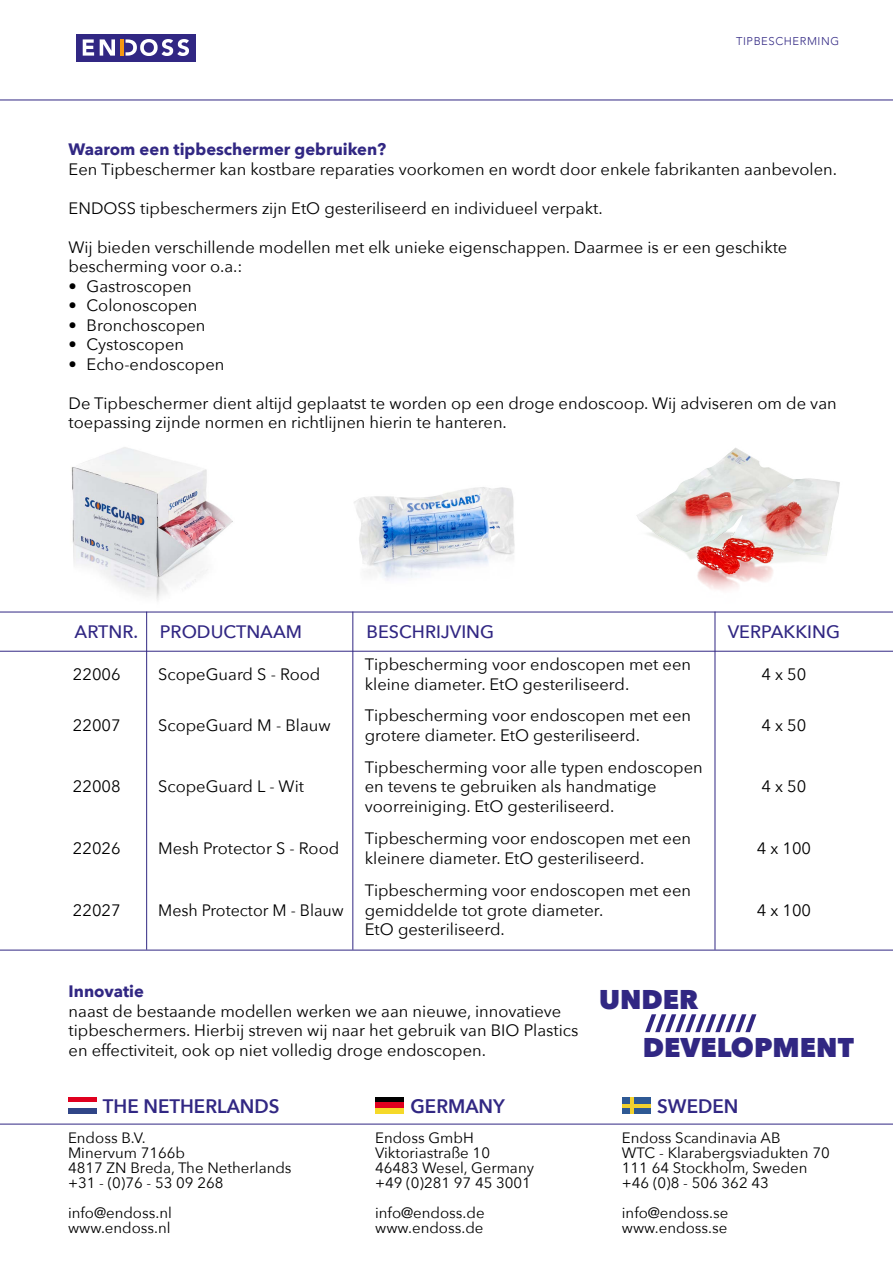
<style>
.page{position:relative;width:893px;height:1263px;background:#fff}
.page>*{position:absolute;margin:0;border:0;box-sizing:border-box;transform-origin:0 0}
.t1{font:800 27px/47.4px "Avenir Next";color:#312783}
.t2{font:600 19.5px "Avenir Next";color:#312783;scale:.96 1}
.t3{font:500 18px "Avenir Next";color:#312783}
.t4{font:16.5px/19.8px "Avenir Next";color:#000}
.t5{font:700 16.5px "Avenir Next";color:#312783}
.t6{font:15px/15px "Avenir Next";color:#000}
.t7{font:300 11.25px "Avenir";letter-spacing:.05em;color:#312783}
</style>
<div class="page">
<img style="left:53px;top:447px;width:191px;height:165px">
<img style="left:339px;top:487px;width:191px;height:143px">
<img style="left:636px;top:448px;width:204px;height:142px">
<hr style="left:0;top:651px;width:893px;height:1px;background:#312783">
<hr style="left:0;top:950px;width:893px;height:1px;background:#312783">
<hr style="left:146px;top:612px;width:1px;height:338px;background:#312783">
<hr style="left:352px;top:612px;width:1px;height:338px;background:#312783">
<hr style="left:715px;top:612px;width:1px;height:338px;background:#312783">
<svg style="left:645px;top:1014px;width:111px;height:18px"></svg>
<hr style="left:0;top:1124px;width:893px;height:1px;background:#312783">
<div style="left:622px;top:1097px;width:29px;height:17px;background:#2e5994"></div>
<hr style="left:630px;top:1097px;width:4px;height:17px;background:#f2d12e">
<hr style="left:622px;top:1104px;width:29px;height:4px;background:#f2d12e">
<div style="left:375px;top:1097px;width:29px;height:5px;background:#000"></div>
<div style="left:375px;top:1102px;width:29px;height:6px;background:#e0001f"></div>
<div style="left:375px;top:1108px;width:29px;height:6px;background:#f5d929"></div>
<div style="left:68px;top:1097px;width:29px;height:5px;background:#e0001f"></div>
<div style="left:68px;top:1108px;width:29px;height:6px;background:#304587"></div>
<hr style="left:0;top:612px;width:893px;height:1px;background:#312783">
<div style="left:76px;top:34px;width:119px;height:27px;background:#312783"></div>
<svg style="left:83px;top:39px;width:11px;height:17px"></svg>
<svg style="left:100px;top:39px;width:15px;height:17px"></svg>
<hr style="left:120px;top:39px;width:4px;height:17px;background:#f49712">
<svg style="left:126px;top:39px;width:63px;height:17px"></svg>
<hr style="left:0;top:100px;width:893px;height:1px;background:#312783">
<p class="t7" style="left:736px;top:35px;width:104px">TIPBESCHERMING</p>
<p class="t5" style="left:69px;top:135px;width:319px">Waarom een tipbeschermer gebruiken?</p>
<p class="t4" style="left:69px;top:158px;width:770px">Een Tipbeschermer kan kostbare reparaties voorkomen en wordt door enkele fabrikanten aanbevolen.</p>
<p class="t4" style="left:69px;top:197px;width:536px">ENDOSS tipbeschermers zijn EtO gesteriliseerd en individueel verpakt.</p>
<p class="t4" style="left:69px;top:237px;width:720px">Wij bieden verschillende modellen met elk unieke eigenschappen. Daarmee is er een geschikte bescherming voor o.a.:</p>
<p class="t4" style="left:69px;top:275px;width:125px">• Gastroscopen</p>
<p class="t4" style="left:69px;top:295px;width:130px">• Colonoscopen</p>
<p class="t4" style="left:69px;top:314px;width:138px">• Bronchoscopen</p>
<p class="t4" style="left:69px;top:334px;width:117px">• Cystoscopen</p>
<p class="t4" style="left:69px;top:353px;width:157px">• Echo-endoscopen</p>
<p class="t4" style="left:69px;top:393px;width:770px">De Tipbeschermer dient altijd geplaatst te worden op een droge endoscoop. Wij adviseren om de van toepassing zijnde normen en richtlijnen hierin te hanteren.</p>
<p class="t3" style="left:75px;top:616px;width:229px">ARTNR. PRODUCTNAAM</p>
<p class="t3" style="left:367px;top:616px;width:129px">BESCHRIJVING</p>
<p class="t3" style="left:728px;top:616px;width:114px">VERPAKKING</p>
<p class="t4" style="left:73px;top:663px;width:49px">22006</p>
<p class="t4" style="left:158px;top:663px;width:164px">ScopeGuard S - Rood</p>
<p class="t4" style="left:365px;top:653px;width:328px">Tipbescherming voor endoscopen met een kleine diameter. EtO gesteriliseerd.</p>
<p class="t4" style="left:761px;top:663px;width:46px">4 x 50</p>
<p class="t4" style="left:73px;top:714px;width:49px">22007</p>
<p class="t4" style="left:158px;top:714px;width:174px">ScopeGuard M - Blauw</p>
<p class="t4" style="left:365px;top:704px;width:328px">Tipbescherming voor endoscopen met een grotere diameter. EtO gesteriliseerd.</p>
<p class="t4" style="left:761px;top:714px;width:46px">4 x 50</p>
<p class="t4" style="left:73px;top:776px;width:49px">22008</p>
<p class="t4" style="left:158px;top:776px;width:147px">ScopeGuard L - Wit</p>
<p class="t4" style="left:365px;top:756px;width:339px">Tipbescherming voor alle typen endoscopen en tevens te gebruiken als handmatige voorreiniging. EtO gesteriliseerd.</p>
<p class="t4" style="left:761px;top:776px;width:46px">4 x 50</p>
<p class="t4" style="left:73px;top:838px;width:49px">22026</p>
<p class="t4" style="left:158px;top:838px;width:183px">Mesh Protector S - Rood</p>
<p class="t4" style="left:365px;top:828px;width:328px">Tipbescherming voor endoscopen met een kleinere diameter. EtO gesteriliseerd.</p>
<p class="t4" style="left:757px;top:838px;width:56px">4 x 100</p>
<p class="t4" style="left:73px;top:899px;width:49px">22027</p>
<p class="t4" style="left:158px;top:899px;width:187px">Mesh Protector M - Blauw</p>
<p class="t4" style="left:365px;top:879px;width:328px">Tipbescherming voor endoscopen met een gemiddelde tot grote diameter.<br>EtO gesteriliseerd.</p>
<p class="t4" style="left:757px;top:899px;width:56px">4 x 100</p>
<p class="t5" style="left:69px;top:977px;width:77px">Innovatie</p>
<p class="t4" style="left:69px;top:1000px;width:511px">naast de bestaande modellen werken we aan nieuwe, innovatieve tipbeschermers. Hierbij streven wij naar het gebruik van BIO Plastics en effectiviteit, ook op niet volledig droge endoscopen.</p>
<p class="t2" style="left:103px;top:1090px;width:186px">THE NETHERLANDS</p>
<p class="t6" style="left:68px;top:1130px;width:225px">Endoss B.V.<br>Minervum 7166b<br>4817 ZN Breda, The Netherlands +31 - (0)76 - 53 09 268</p>
<p class="t6" style="left:68px;top:1205px;width:105px">info@endoss.nl www.endoss.nl</p>
<p class="t2" style="left:410px;top:1090px;width:100px">GERMANY</p>
<p class="t6" style="left:375px;top:1130px;width:160px">Endoss GmbH<br>Viktoriastraße 10<br>46483 Wesel, Germany +49 (0)281 97 45 3001</p>
<p class="t6" style="left:375px;top:1205px;width:111px">info@endoss.de www.endoss.de</p>
<h1 class="t1" style="left:643px;top:976px;width:212px;text-indent:-44px">UNDER<br>DEVELOPMENT</h1>
<p class="t2" style="left:657px;top:1090px;width:86px">SWEDEN</p>
<p class="t6" style="left:622px;top:1130px;width:209px">Endoss Scandinavia AB<br>WTC - Klarabergsviadukten 70<br>111 64 Stockholm, Sweden +46 (0)8 - 506 362 43</p>
<p class="t6" style="left:622px;top:1205px;width:108px">info@endoss.se www.endoss.se</p>
</div>
